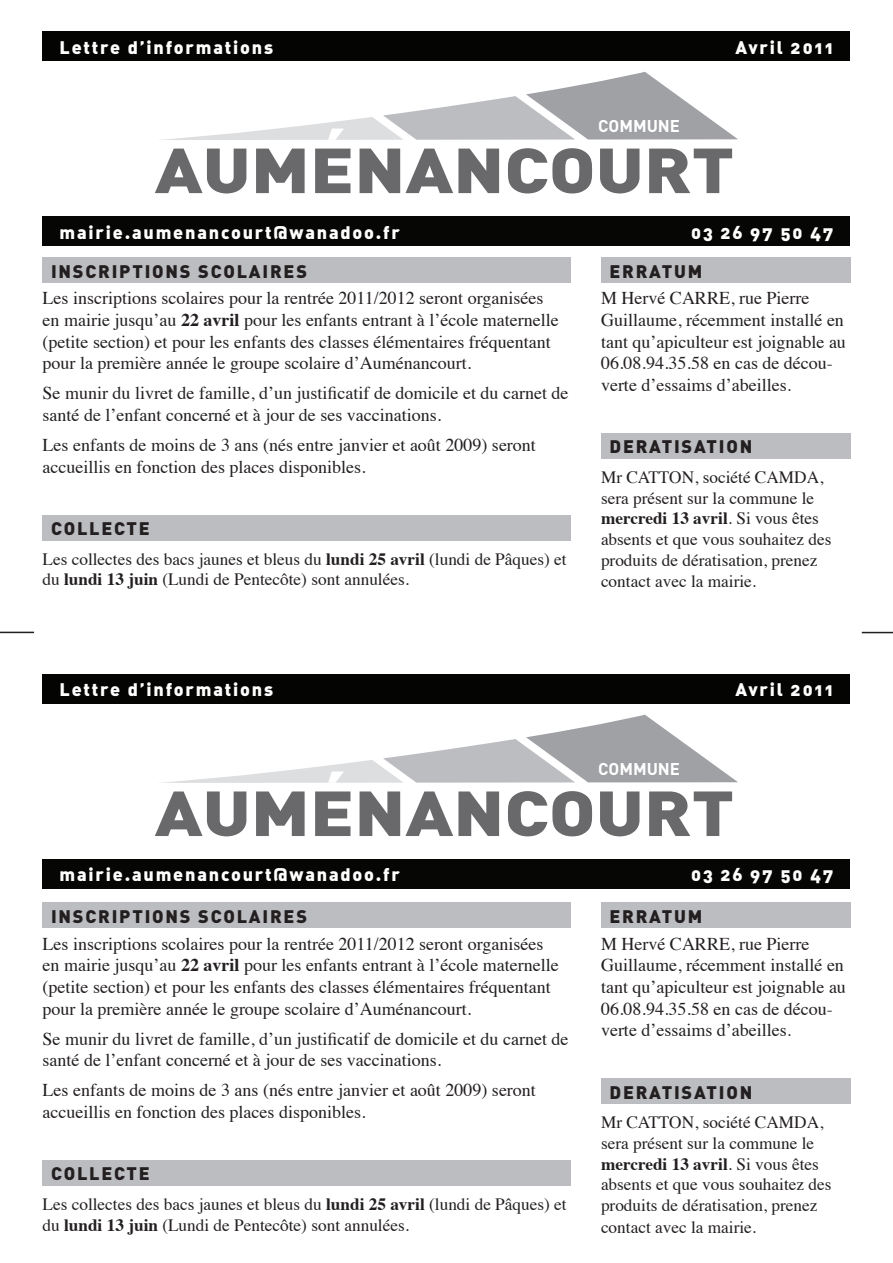
<style>
.page{position:relative;width:893px;height:1263px;background:#fff}
.page>*{position:absolute;margin:0;border:0;box-sizing:border-box;transform-origin:0 0}
.t1{font:18px/21.6px "Times";color:#231f20}
.t2{font:18px "DIN Black Alternate";letter-spacing:.1em;color:#fff}
.t3{font:900 18px "DIN";letter-spacing:.1em;color:#231f20}
.t4{font:17.25px/20.9px "Times";color:#231f20}
.t5{font:700 16.8px "DIN";color:#fff}
.s1{font-weight:700}
.s2{font-size:17.25px}
</style>
<div class="page">
<svg style="left:155px;top:149px;width:91px;height:44px"></svg>
<svg style="left:256px;top:149px;width:49px;height:44px"></svg>
<svg style="left:315px;top:149px;width:35px;height:44px"></svg>
<svg style="left:162px;top:72px;width:576px;height:68px"></svg>
<svg style="left:360px;top:149px;width:139px;height:44px"></svg>
<svg style="left:508px;top:148px;width:84px;height:45px"></svg>
<svg style="left:600px;top:149px;width:39px;height:44px"></svg>
<svg style="left:649px;top:149px;width:83px;height:44px"></svg>
<svg style="left:155px;top:791px;width:91px;height:45px"></svg>
<svg style="left:256px;top:791px;width:49px;height:45px"></svg>
<svg style="left:315px;top:791px;width:35px;height:45px"></svg>
<svg style="left:161px;top:715px;width:577px;height:68px"></svg>
<svg style="left:360px;top:791px;width:139px;height:45px"></svg>
<svg style="left:508px;top:791px;width:84px;height:45px"></svg>
<svg style="left:600px;top:791px;width:39px;height:45px"></svg>
<svg style="left:649px;top:791px;width:83px;height:45px"></svg>
<div style="left:43px;top:216px;width:807px;height:30px;background:#060604"></div>
<div style="left:43px;top:859px;width:807px;height:30px;background:#060604"></div>
<div style="left:43px;top:31px;width:807px;height:30px;background:#040503"></div>
<div style="left:43px;top:674px;width:807px;height:30px;background:#040503"></div>
<hr style="left:0;top:632px;width:34px;height:1px;background:#231f20">
<hr style="left:862px;top:632px;width:31px;height:1px;background:#231f20">
<div style="left:43px;top:257px;width:528px;height:26px;background:#bcbdc0"></div>
<div style="left:43px;top:515px;width:528px;height:25px;background:#bcbdc0"></div>
<div style="left:43px;top:902px;width:528px;height:26px;background:#bcbdc0"></div>
<div style="left:43px;top:1160px;width:528px;height:26px;background:#bcbdc0"></div>
<div style="left:601px;top:257px;width:249px;height:26px;background:#bcbdc0"></div>
<div style="left:601px;top:433px;width:249px;height:25px;background:#bcbdc0"></div>
<div style="left:601px;top:902px;width:249px;height:26px;background:#bcbdc0"></div>
<div style="left:601px;top:1078px;width:249px;height:26px;background:#bcbdc0"></div>
<p class="t2" style="left:60px;top:35px;width:215px">Lettre d’informations</p>
<p class="t2" style="left:735px;top:35px;width:100px">Avril 2011</p>
<p class="t5" style="left:598px;top:115px;width:84px">COMMUNE</p>
<p class="t2" style="left:60px;top:220px;width:342px">mairie.aumenancourt@wanadoo.fr</p>
<p class="t2" style="left:691px;top:220px;width:144px">03 26 97 50 47</p>
<p class="t3" style="left:51px;top:259px;width:257px">INSCRIPTIONS SCOLAIRES</p>
<p class="t1" style="left:43px;top:286px;width:518px">Les inscriptions scolaires pour la rentrée 2011/2012 seront organisées en mairie jusqu’au <span class="s1">22 avril</span> pour les enfants entrant à l’école maternelle (petite section) et pour les enfants des classes élémentaires fréquentant pour la première année le groupe scolaire d’Auménancourt.</p>
<p class="t1" style="left:43px;top:381px;width:527px">Se munir du livret de famille, d’un justificatif de domicile et du carnet de santé de l’enfant concerné et à jour de ses vaccinations.</p>
<p class="t1" style="left:43px;top:433px;width:495px">Les enfants de moins de 3 ans (nés entre janvier et août 2009) seront accueillis en fonction des places disponibles.</p>
<p class="t3" style="left:51px;top:517px;width:100px">COLLECTE</p>
<p class="t4" style="left:43px;top:547px;width:526px">Les collectes des bacs jaunes et bleus du <span class="s1">lundi 25 avril</span> (lundi de Pâques) et du <span class="s1">lundi 13 juin</span> (Lundi de Pentecôte) sont annulées.</p>
<p class="t3" style="left:609px;top:259px;width:94px">ERRATUM</p>
<p class="t1" style="left:601px;top:286px;width:246px">M Hervé CARRE, rue Pierre<br>Guillaume, récemment installé en tant qu’apiculteur est joignable au<br>06.08.94.35.58 en cas de décou&shy;verte d’essaims d’abeilles<span class="s2">.</span></p>
<p class="t3" style="left:609px;top:435px;width:144px">DERATISATION</p>
<p class="t4" style="left:601px;top:465px;width:232px">Mr CATTON, société CAMDA, sera présent sur la commune le <span class="s1">mercredi 13 avril</span>. Si vous êtes absents et que vous souhaitez des produits de dératisation, prenez contact avec la mairie.</p>
<p class="t2" style="left:60px;top:678px;width:215px">Lettre d’informations</p>
<p class="t2" style="left:735px;top:678px;width:100px">Avril 2011</p>
<p class="t5" style="left:598px;top:758px;width:84px">COMMUNE</p>
<p class="t2" style="left:60px;top:863px;width:342px">mairie.aumenancourt@wanadoo.fr</p>
<p class="t2" style="left:691px;top:863px;width:144px">03 26 97 50 47</p>
<p class="t3" style="left:51px;top:904px;width:257px">INSCRIPTIONS SCOLAIRES</p>
<p class="t1" style="left:43px;top:931px;width:518px">Les inscriptions scolaires pour la rentrée 2011/2012 seront organisées en mairie jusqu’au <span class="s1">22 avril</span> pour les enfants entrant à l’école maternelle (petite section) et pour les enfants des classes élémentaires fréquentant pour la première année le groupe scolaire d’Auménancourt.</p>
<p class="t1" style="left:43px;top:1026px;width:527px">Se munir du livret de famille, d’un justificatif de domicile et du carnet de santé de l’enfant concerné et à jour de ses vaccinations.</p>
<p class="t1" style="left:43px;top:1078px;width:495px">Les enfants de moins de 3 ans (nés entre janvier et août 2009) seront accueillis en fonction des places disponibles.</p>
<p class="t3" style="left:51px;top:1162px;width:100px">COLLECTE</p>
<p class="t4" style="left:43px;top:1192px;width:526px">Les collectes des bacs jaunes et bleus du <span class="s1">lundi 25 avril</span> (lundi de Pâques) et du <span class="s1">lundi 13 juin</span> (Lundi de Pentecôte) sont annulées.</p>
<p class="t3" style="left:609px;top:904px;width:94px">ERRATUM</p>
<p class="t1" style="left:601px;top:931px;width:246px">M Hervé CARRE, rue Pierre<br>Guillaume, récemment installé en tant qu’apiculteur est joignable au<br>06.08.94.35.58 en cas de décou&shy;verte d’essaims d’abeilles<span class="s2">.</span></p>
<p class="t3" style="left:609px;top:1080px;width:144px">DERATISATION</p>
<p class="t4" style="left:601px;top:1110px;width:232px">Mr CATTON, société CAMDA, sera présent sur la commune le <span class="s1">mercredi 13 avril</span>. Si vous êtes absents et que vous souhaitez des produits de dératisation, prenez contact avec la mairie.</p>
</div>
